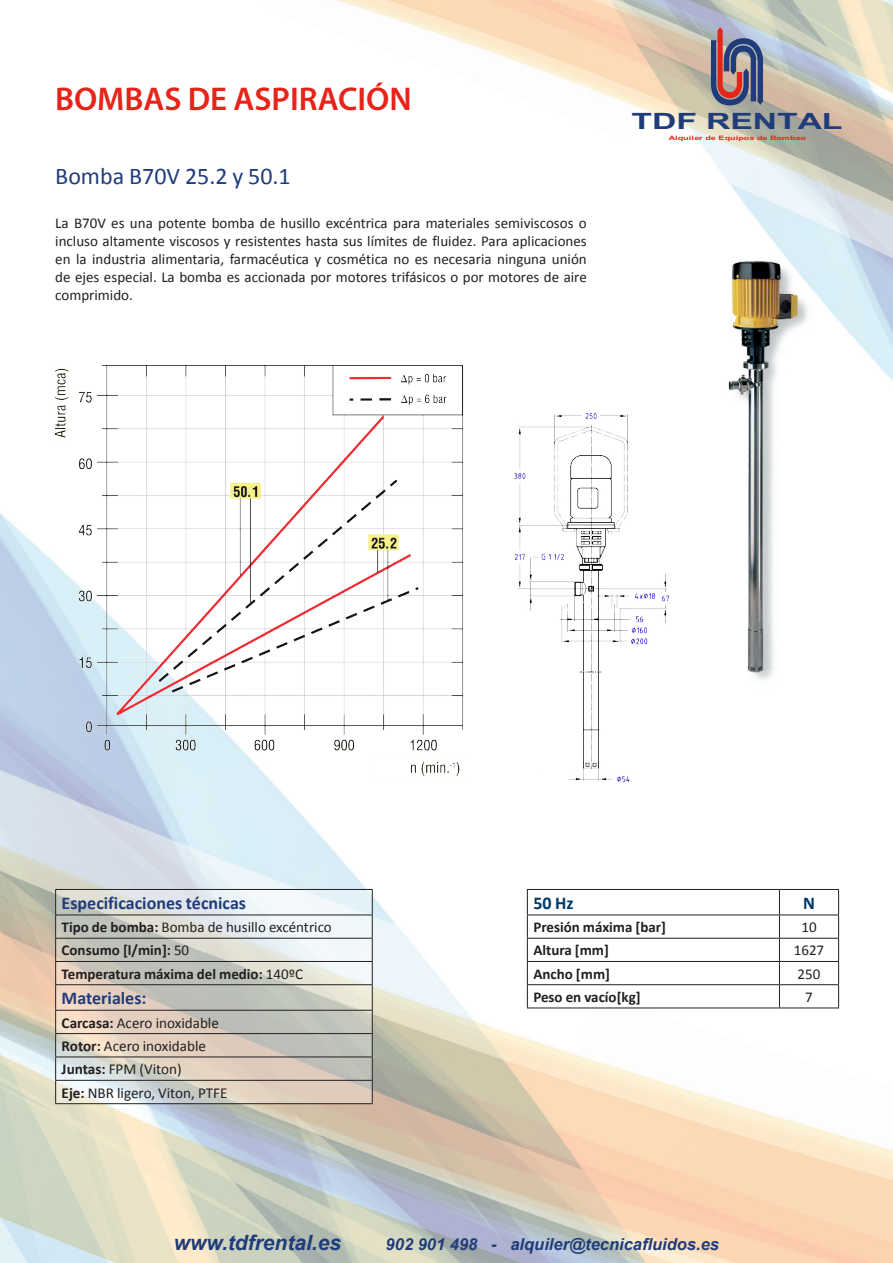
<style>
.page{position:relative;width:893px;height:1263px;background:#fff}
.page>*{position:absolute;margin:0;border:0;box-sizing:border-box;transform-origin:0 0}
.Párrafo{font:600 33px "Myriad Pro";color:#e72419}
.Párrafo-2{font:24px "Calibri";color:#203c7a}
.t1{font:700 22.5px "Arial";letter-spacing:-.005em;color:#203c7a;scale:1.5 1}
.t2{font:italic 700 21px "Arial";color:#203c7a}
.Párrafo-3{font:700 18px "Calibri";color:#203c7a}
.Párrafo-4{font:700 18px "Calibri";color:#003763}
.t3{font:italic 700 16.5px "Arial";color:#203c7a}
.Párrafo-5{font:15.15px "Calibri";color:#231f20}
.Párrafo-6{font:15px/18px "Calibri";color:#231f20;text-align:justify}
.Párrafo-7{font:700 15px "Calibri";color:#231f20}
.t4{font:700 6px "Arial";color:#e72419;scale:1.5 1}
.s1{font-weight:700}
.s2{font-weight:400}
</style>
<div class="page">
<img style="left:0;top:0;width:893px;height:1263px">
<svg style="left:711px;top:27px;width:52px;height:78px;background:#7f7087"></svg>
<svg style="left:56px;top:1px;width:126px;height:111px"></svg>
<svg style="left:188px;top:79px;width:102px;height:33px"></svg>
<svg style="left:300px;top:79px;width:58px;height:33px"></svg>
<svg style="left:366px;top:80px;width:45px;height:32px"></svg>
<img style="left:38px;top:335px;width:449px;height:450px">
<img style="left:714px;top:248px;width:125px;height:449px">
<svg style="left:56px;top:890px;width:316px;height:213px;background:#d6d3cb"></svg>
<hr style="left:55px;top:889px;width:318px;height:1px;background:#231f20">
<hr style="left:55px;top:914px;width:318px;height:1px;background:#231f20">
<hr style="left:55px;top:938px;width:318px;height:1px;background:#231f20">
<hr style="left:55px;top:961px;width:318px;height:1px;background:#231f20">
<hr style="left:55px;top:984px;width:318px;height:1px;background:#231f20">
<hr style="left:55px;top:1010px;width:318px;height:1px;background:#231f20">
<hr style="left:55px;top:1033px;width:318px;height:1px;background:#231f20">
<hr style="left:55px;top:1056px;width:318px;height:1px;background:#231f20">
<hr style="left:55px;top:1080px;width:318px;height:1px;background:#231f20">
<svg style="left:55px;top:890px;width:1px;height:213px"></svg>
<svg style="left:372px;top:890px;width:1px;height:213px"></svg>
<hr style="left:55px;top:1103px;width:318px;height:1px;background:#231f20">
<div style="left:527px;top:889px;width:312px;height:119px;background:#fff"></div>
<hr style="left:527px;top:889px;width:252px;height:1px;background:#231f20">
<hr style="left:779px;top:889px;width:60px;height:1px;background:#231f20">
<hr style="left:527px;top:914px;width:252px;height:1px;background:#231f20">
<hr style="left:779px;top:914px;width:60px;height:1px;background:#231f20">
<hr style="left:527px;top:938px;width:252px;height:1px;background:#231f20">
<hr style="left:779px;top:938px;width:60px;height:1px;background:#231f20">
<hr style="left:527px;top:961px;width:252px;height:1px;background:#231f20">
<hr style="left:779px;top:961px;width:60px;height:1px;background:#231f20">
<hr style="left:527px;top:984px;width:252px;height:1px;background:#231f20">
<svg style="left:527px;top:890px;width:1px;height:117px"></svg>
<hr style="left:779px;top:984px;width:60px;height:1px;background:#231f20">
<svg style="left:779px;top:890px;width:1px;height:117px"></svg>
<svg style="left:838px;top:890px;width:1px;height:117px"></svg>
<hr style="left:527px;top:1007px;width:252px;height:1px;background:#231f20">
<hr style="left:779px;top:1007px;width:60px;height:1px;background:#231f20">
<img style="left:503px;top:408px;width:178px;height:378px">
<p class="Párrafo" style="left:55px;top:78px;width:358px">BOMBAS DE ASPIRACIÓN</p>
<p class="Párrafo-2" style="left:55px;top:160px;width:237px">Bomba B70V 25.2 y 50.1</p>
<p class="Párrafo-6" style="left:55px;top:214px;width:533px">La B70V es una potente bomba de husillo excéntrica para materiales semiviscosos o incluso altamente viscosos y resistentes hasta sus límites de fluidez. Para aplicaciones en la industria alimentaria, farmacéutica y cosmética no es necesaria ninguna unión de ejes especial. La bomba es accionada por motores trifásicos o por motores de aire comprimido.</p>
<h3 class="t1" style="left:632px;top:106px;width:142px">TDF RENTAL</h3>
<p class="t4" style="left:669px;top:134px;width:93px">Alquiler de Equipos de Bombeo</p>
<p class="Párrafo-3" style="left:62px;top:891px;width:186px">Especificaciones técnicas</p>
<p class="Párrafo-6" style="left:62px;top:918px;width:272px"><span class="s1">Tipo de bomba:</span> Bomba de husillo excéntrico</p>
<p class="Párrafo-7" style="left:62px;top:941px;width:129px">Consumo [l/min]: <span class="s2">50</span></p>
<p class="Párrafo-7" style="left:62px;top:964px;width:243px">Temperatura máxima del medio: <span class="s2">140ºC</span></p>
<p class="Párrafo-3" style="left:62px;top:987px;width:86px">Materiales:</p>
<p class="Párrafo-5" style="left:62px;top:1013px;width:159px"><span class="s1">Carcasa:</span> Acero inoxidable</p>
<p class="Párrafo-5" style="left:62px;top:1036px;width:146px"><span class="s1">Rotor:</span> Acero inoxidable</p>
<p class="Párrafo-5" style="left:62px;top:1060px;width:121px"><span class="s1">Juntas:</span> FPM (Viton)</p>
<p class="Párrafo-5" style="left:62px;top:1083px;width:167px"><span class="s1">Eje:</span> NBR ligero, Viton, PTFE</p>
<p class="Párrafo-4" style="left:533px;top:891px;width:42px">50 Hz</p>
<p class="Párrafo-4" style="left:803px;top:891px;width:13px">N</p>
<p class="Párrafo-7" style="left:533px;top:918px;width:134px">Presión máxima [bar]</p>
<p class="Párrafo-6" style="left:801px;top:918px;width:17px">10</p>
<p class="Párrafo-7" style="left:533px;top:941px;width:77px">Altura [mm]</p>
<p class="Párrafo-6" style="left:794px;top:941px;width:32px">1627</p>
<p class="Párrafo-7" style="left:533px;top:964px;width:78px">Ancho [mm]</p>
<p class="Párrafo-6" style="left:798px;top:965px;width:24px">250</p>
<p class="Párrafo-7" style="left:533px;top:987px;width:109px">Peso en vacío[kg]</p>
<p class="Párrafo-6" style="left:805px;top:988px;width:9px">7</p>
<h3 class="t2" style="left:174px;top:1229px;width:169px">www.tdfrental.es</h3>
<p class="t3" style="left:386px;top:1233px;width:335px">902 901 498 - alquiler@tecnicafluidos.es</p>
</div>
